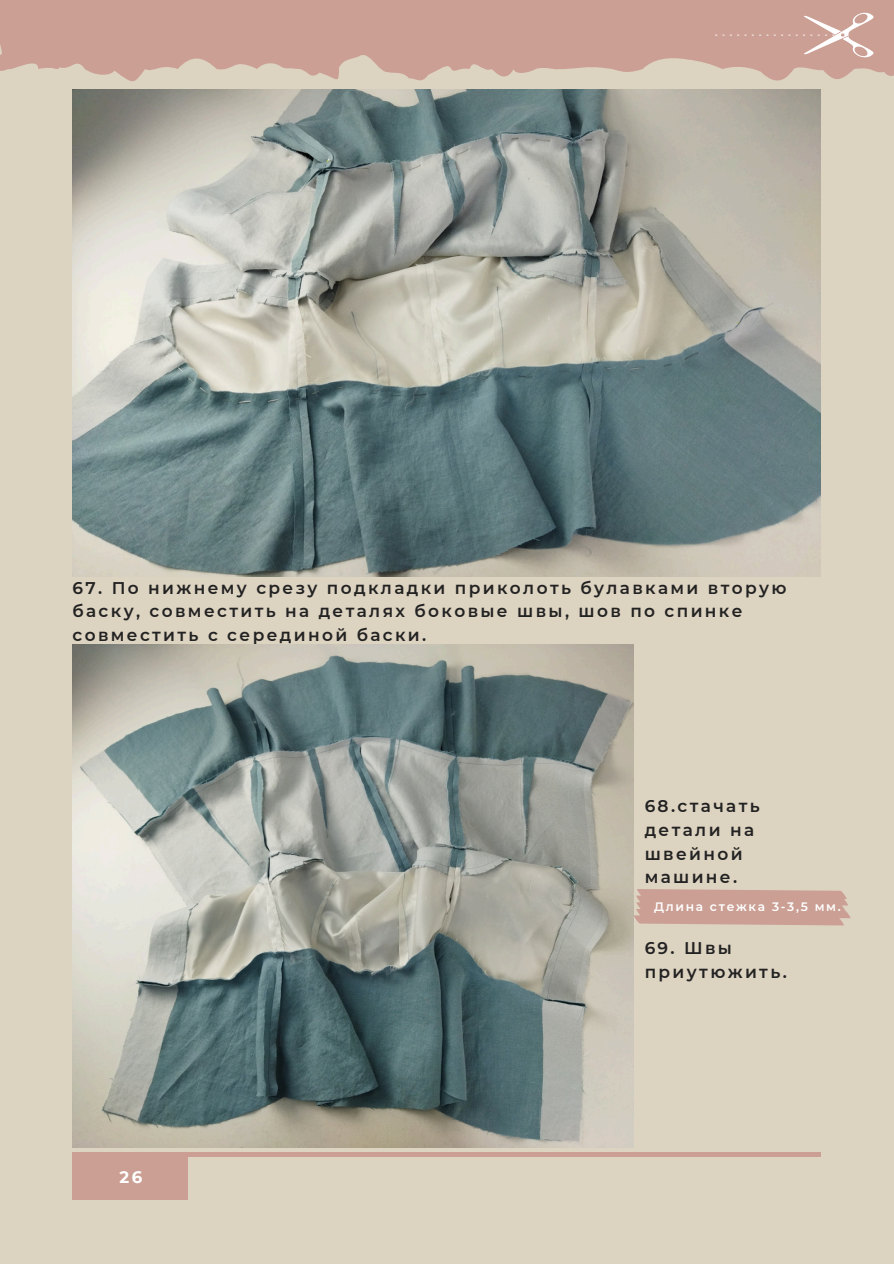
<style>
.page{position:relative;width:894px;height:1264px;background:#fff}
.page>*{position:absolute;margin:0;border:0;box-sizing:border-box;transform-origin:0 0}
.t1{font:600 16.95px/23.7px "Montserrat";letter-spacing:.14em;color:#222}
.t2{font:700 16.5px "Montserrat";color:#fff}
.t3{font:600 12.15px "Montserrat";letter-spacing:.14em;color:#fff}
</style>
<div class="page">
<div style="left:0;top:0;width:893px;height:1263px;background:#ddd3c1"></div>
<div style="left:72px;top:1153px;width:115px;height:46px;background:#cb9f94"></div>
<hr style="left:72px;top:1152px;width:748px;height:4px;background:#cb9f94">
<svg style="left:0;top:0;width:893px;height:81px;fill:#cb9f94"></svg>
<svg style="left:788px;top:12px;width:87px;height:46px;background:#d3aea4"></svg>
<svg style="left:737px;top:35px;width:45px;height:1px"></svg>
<svg style="left:715px;top:35px;width:16px;height:1px"></svg>
<img style="left:72px;top:89px;width:748px;height:488px">
<img style="left:72px;top:645px;width:561px;height:502px">
<svg style="left:633px;top:889px;width:217px;height:36px;background:#cca397"></svg>
<p class="t1" style="left:72px;top:575px;width:715px">67. По нижнему срезу подкладки приколоть булавками вторую баску, совместить на деталях боковые швы, шов по спинке совместить с серединой баски.</p>
<p class="t1" style="left:644px;top:794px;width:116px">68.стачать детали на швейной машине.</p>
<p class="t3" style="left:653px;top:898px;width:188px">Длина стежка 3-3,5 мм.</p>
<h1 class="t2" style="left:120px;top:1166px;width:24px">26</h1>
<p class="t1" style="left:644px;top:936px;width:144px">69. Швы приутюжить.</p>
</div>
